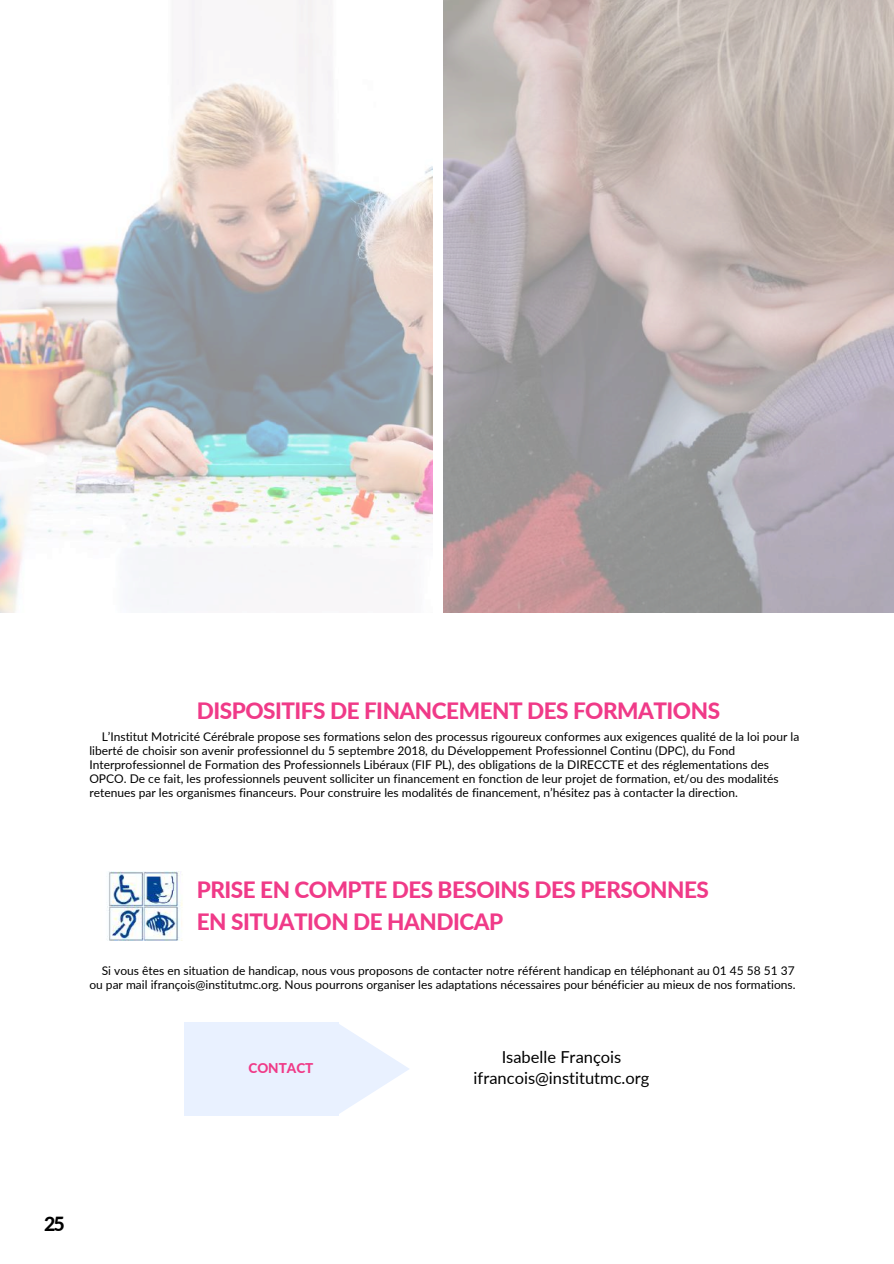
<style>
.page{position:relative;width:894px;height:1264px;background:#fff}
.page>*{position:absolute;margin:0;border:0;box-sizing:border-box;transform-origin:0 0}
.t1{font:800 22.5px/31.5px "Lato";letter-spacing:-.02em;color:#f03a88}
.t2{font:800 19.5px "Lato";color:#000}
.t3{font:16.5px/20.2px "Lato";color:#000;text-align:center}
.t4{font:800 13.5px "Lato";color:#f03a88}
.t5{font:12px/14px "Lato";color:#000}
</style>
<div class="page">
<img style="left:0;top:0;width:432px;height:613px">
<img style="left:443px;top:0;width:450px;height:613px">
<div style="left:184px;top:1022px;width:155px;height:93px;background:#e9f1ff"></div>
<svg style="left:339px;top:1024px;width:70px;height:90px"></svg>
<img style="left:107px;top:871px;width:76px;height:69px">
<h1 class="t1" style="left:197px;top:694px;width:524px">DISPOSITIFS DE FINANCEMENT DES FORMATIONS</h1>
<p class="t5" style="left:89px;top:729px;width:711px;text-indent:12px">L’Institut Motricité Cérébrale propose ses formations selon des processus rigoureux conformes aux exigences qualité de la loi pour la liberté de choisir son avenir professionnel du 5 septembre 2018, du Développement Professionnel Continu (DPC), du Fond Interprofessionnel de Formation des Professionnels Libéraux (FIF PL), des obligations de la DIRECCTE et des réglementations des OPCO. De ce fait, les professionnels peuvent solliciter un financement en fonction de leur projet de formation, et/ou des modalités retenues par les organismes financeurs. Pour construire les modalités de financement, n’hésitez pas à contacter la direction.</p>
<h1 class="t1" style="left:197px;top:873px;width:513px">PRISE EN COMPTE DES BESOINS DES PERSONNES<br>EN SITUATION DE HANDICAP</h1>
<p class="t5" style="left:89px;top:963px;width:707px;text-align:right">Si vous êtes en situation de handicap, nous vous proposons de contacter notre référent handicap en téléphonant au 01 45 58 51 37 ou par mail ifrançois@institutmc.org. Nous pourrons organiser les adaptations nécessaires pour bénéficier au mieux de nos formations.</p>
<p class="t4" style="left:248px;top:1060px;width:66px">CONTACT</p>
<h3 class="t3" style="left:473px;top:1046px;width:177px">Isabelle François ifrancois@institutmc.org</h3>
<h2 class="t2" style="left:44px;top:1211px;width:22px">25</h2>
</div>
